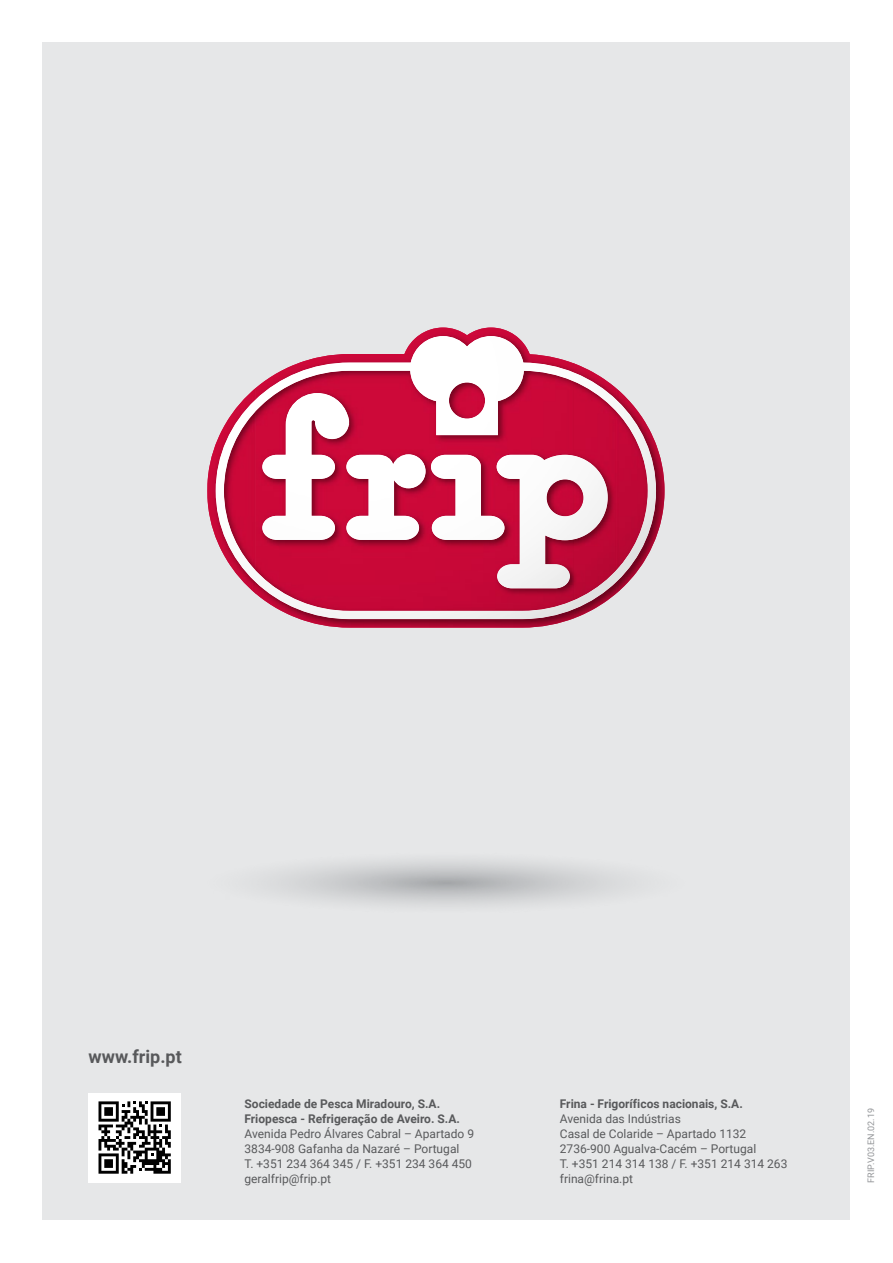
<style>
.page{position:relative;width:893px;height:1263px;background:#fff}
.page>*{position:absolute;margin:0;border:0;box-sizing:border-box;transform-origin:0 0}
.t1{font:700 18px "Roboto";color:#58595b}
.t2{font:12px/15px "Roboto";color:#58595b}
.t3{font:700 12px/15px "Roboto";color:#58595b}
.t4{font:9px "Roboto";color:#939598}
</style>
<div class="page">
<div style="left:43px;top:43px;width:807px;height:1177px;background:#e6e7e8"></div>
<div style="left:89px;top:1093px;width:92px;height:89px;background:#fff"></div>
<svg style="left:99px;top:1101px;width:72px;height:73px"></svg>
<img style="left:208px;top:328px;width:299px;height:190px">
<img style="left:255px;top:331px;width:317px;height:297px">
<img style="left:210px;top:388px;width:6px;height:150px">
<img style="left:656px;top:444px;width:8px;height:94px">
<img style="left:216px;top:336px;width:440px;height:283px">
<h1 class="t1" style="left:89px;top:1044px;width:95px">www.frip.pt</h1>
<p class="t3" style="left:244px;top:1095px;width:217px">Sociedade de Pesca Miradouro, S.A.<br>Friopesca - Refrigeração de Aveiro. S.A.</p>
<p class="t2" style="left:244px;top:1125px;width:231px">Avenida Pedro Álvares Cabral – Apartado 9<br>3834-908 Gafanha da Nazaré – Portugal<br>T. +351 234 364 345 / F. +351 234 364 450 geralfrip@frip.pt</p>
<p class="t3" style="left:560px;top:1095px;width:184px">Frina - Frigoríficos nacionais, S.A.</p>
<p class="t2" style="left:560px;top:1110px;width:229px">Avenida das Indústrias<br>Casal de Colaride – Apartado 1132<br>2736-900 Agualva-Cacém – Portugal<br>T. +351 214 314 138 / F. +351 214 314 263 frina@frina.pt</p>
<p class="t4" style="left:865px;top:1183px;width:76px;rotate:-90deg">FRIP.V03.EN.02.19</p>
</div>
